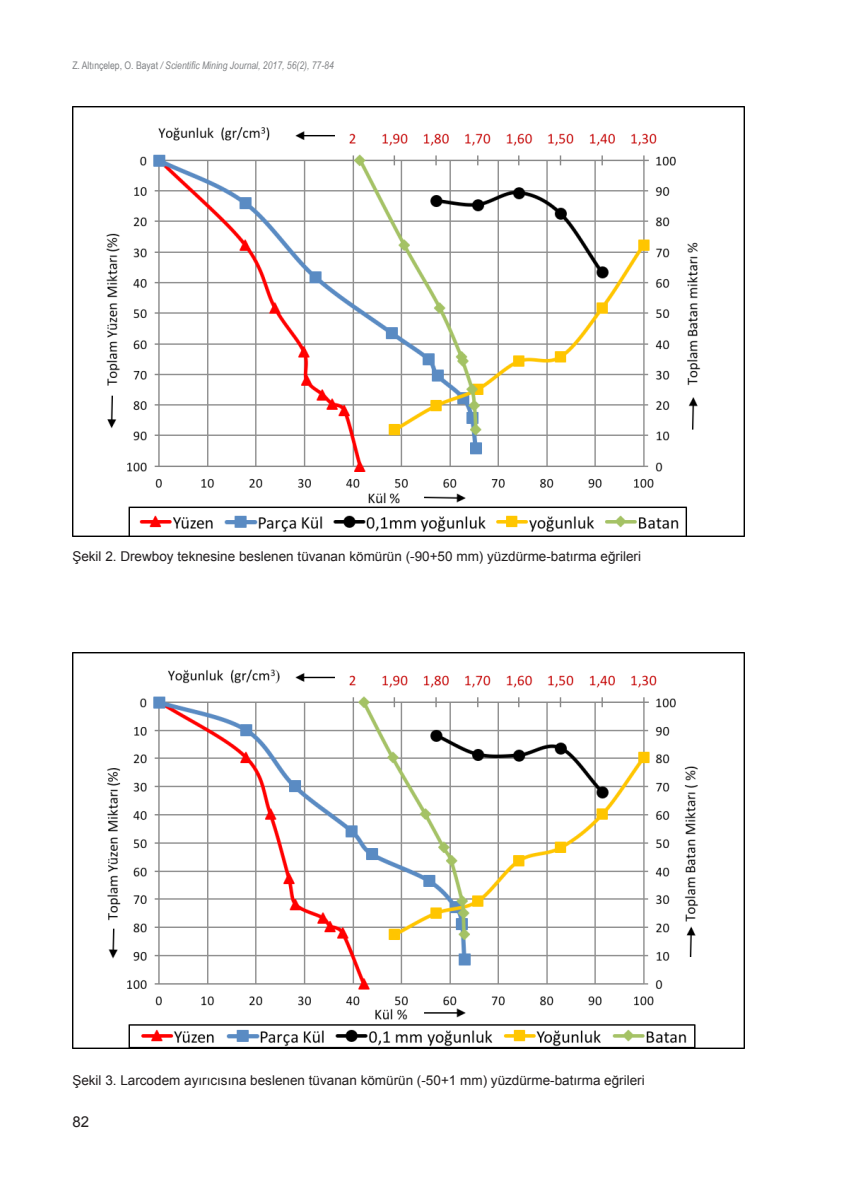
<style>
.page{position:relative;width:851px;height:1191px;background:#fff}
.page>*{position:absolute;margin:0;border:0;box-sizing:border-box;transform-origin:0 0}
.t1{font:15px "Arial";color:#231f20}
.t2{font:13.5px "Arial";color:#231f20}
.t3{font:italic 10.5px "Arial Narrow";color:#808285}
.s1{font-style:normal}
</style>
<div class="page">
<img style="left:72px;top:106px;width:672px;height:431px">
<img style="left:72px;top:653px;width:672px;height:396px">
<p class="t3" style="left:72px;top:58px;width:263px"><span class="s1">Z. Altınçelep, O. Bayat</span> / Scientific Mining Journal, 2017, 56(2), 77-84</p>
<p class="t2" style="left:72px;top:547px;width:570px">Şekil 2. Drewboy teknesine beslenen tüvanan kömürün (-90+50 mm) yüzdürme-batırma eğrileri</p>
<p class="t2" style="left:72px;top:1071px;width:574px">Şekil 3. Larcodem ayırıcısına beslenen tüvanan kömürün (-50+1 mm) yüzdürme-batırma eğrileri</p>
<p class="t1" style="left:72px;top:1112px;width:18px">82</p>
</div>
